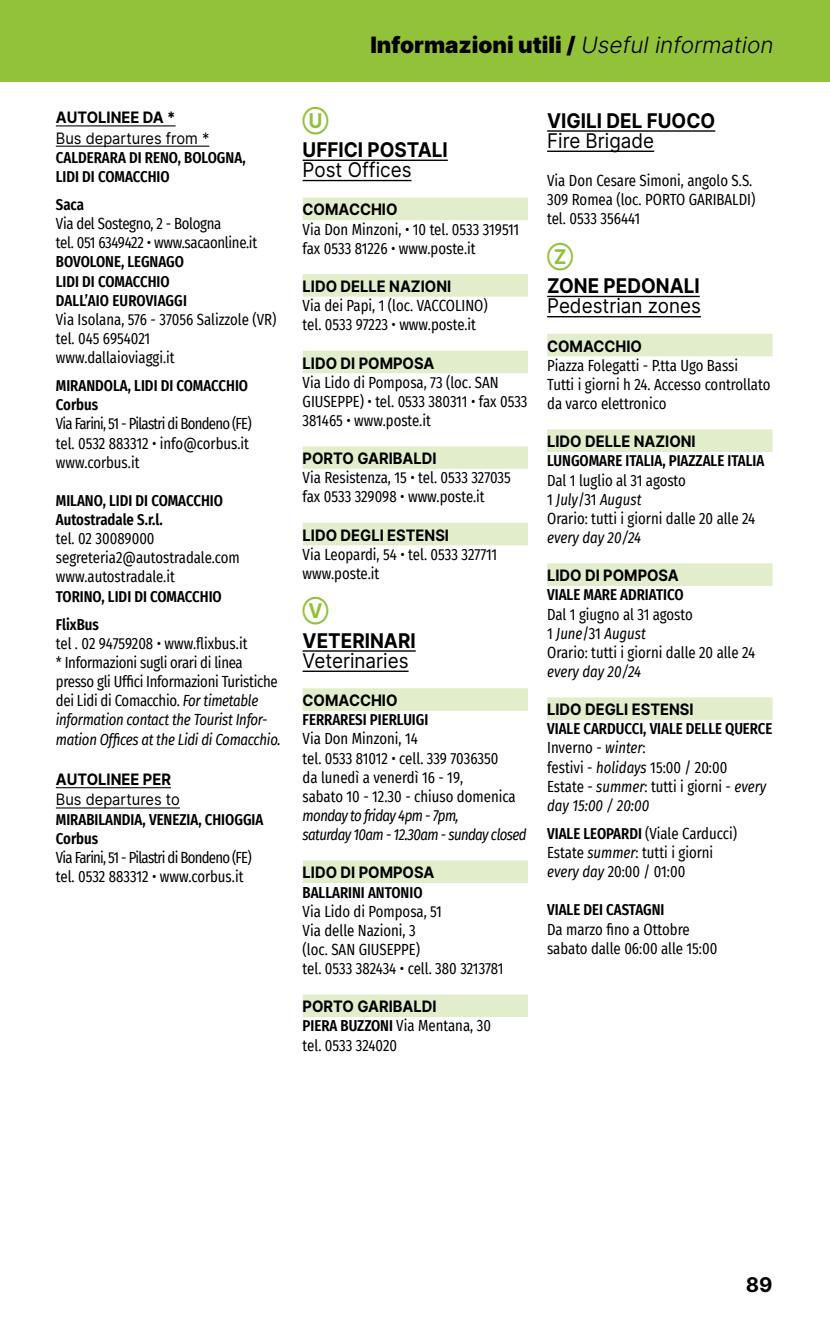
<style>
.page{position:relative;width:830px;height:1340px;background:#fff}
.page>*{position:absolute;margin:0;border:0;box-sizing:border-box;transform-origin:0 0}
.t1{font:900 22.5px "Inter";color:#000}
.t2{font:700 20.25px "Inter";color:#000;scale:.93 1}
.t3{font:20.25px "Inter";color:#000;scale:.93 1}
.t4{font:700 20.25px "Inter";color:#92c13a;scale:.93 1}
.t5{font:700 20.25px "Inter";color:#000}
.t6{font:15.75px/19.1px "Fira Sans Condensed";color:#000;scale:.93 1}
.t7{font:15.75px/19.1px "Fira Sans Condensed";letter-spacing:-.02em;color:#000;scale:.93 1}
.t8{font:600 15.75px/19.1px "Fira Sans Condensed";color:#000;scale:.93 1}
.t9{font:700 15.75px "Inter";color:#000;scale:.93 1}
.t10{font:15.75px/19.1px "Fira Sans Condensed";letter-spacing:-.05em;color:#000;scale:.93 1}
.t11{font:italic 15.75px/19.1px "Fira Sans Condensed";letter-spacing:-.04em;color:#000;scale:.93 1}
.t12{font:15.75px "Inter";color:#000;scale:.93 1}
.t13{font:italic 15.75px "Fira Sans Condensed";color:#000;scale:.93 1}
.s1{font-style:italic}
.s2{font-weight:300;font-style:italic}
.s3{font-weight:600}
</style>
<div class="page">
<div style="left:0;top:0;width:829px;height:81px;background:#92c13a"></div>
<hr style="left:56px;top:125px;width:119px;height:1px;background:#000">
<hr style="left:56px;top:146px;width:153px;height:1px;background:#000">
<hr style="left:56px;top:787px;width:115px;height:1px;background:#000">
<hr style="left:56px;top:807px;width:124px;height:1px;background:#000">
<hr style="left:302px;top:160px;width:145px;height:1px;background:#000">
<hr style="left:302px;top:180px;width:109px;height:1px;background:#000">
<div style="left:302px;top:198px;width:225px;height:22px;background:#e2edcb"></div>
<div style="left:302px;top:274px;width:225px;height:23px;background:#e2edcb"></div>
<div style="left:302px;top:351px;width:225px;height:22px;background:#e2edcb"></div>
<div style="left:302px;top:446px;width:225px;height:23px;background:#e2edcb"></div>
<div style="left:302px;top:523px;width:225px;height:22px;background:#e2edcb"></div>
<hr style="left:302px;top:650px;width:113px;height:1px;background:#000">
<hr style="left:302px;top:670px;width:106px;height:2px;background:#000">
<div style="left:302px;top:688px;width:225px;height:23px;background:#e2edcb"></div>
<div style="left:302px;top:860px;width:225px;height:23px;background:#e2edcb"></div>
<div style="left:302px;top:994px;width:225px;height:23px;background:#e2edcb"></div>
<hr style="left:547px;top:130px;width:168px;height:2px;background:#000">
<hr style="left:547px;top:151px;width:107px;height:1px;background:#000">
<hr style="left:547px;top:296px;width:152px;height:1px;background:#000">
<hr style="left:547px;top:316px;width:153px;height:1px;background:#000">
<div style="left:547px;top:334px;width:225px;height:22px;background:#e2edcb"></div>
<div style="left:547px;top:429px;width:225px;height:23px;background:#e2edcb"></div>
<div style="left:547px;top:563px;width:225px;height:23px;background:#e2edcb"></div>
<div style="left:547px;top:697px;width:225px;height:23px;background:#e2edcb"></div>
<p class="t9" style="left:56px;top:106px;width:130px">AUTOLINEE DA *</p>
<p class="t12" style="left:56px;top:126px;width:166px">Bus departures from *</p>
<p class="t8" style="left:56px;top:147px;width:205px">CALDERARA DI RENO, BOLOGNA,<br>LIDI DI COMACCHIO</p>
<p class="t8" style="left:56px;top:194px;width:32px">Saca</p>
<p class="t7" style="left:56px;top:214px;width:218px">Via del Sostegno, 2 - Bologna<br>tel. 051 6349422 • www.sacaonline.it</p>
<p class="t8" style="left:56px;top:251px;width:142px">BOVOLONE, LEGNAGO<br>LIDI DI COMACCHIO<br>DALL’AIO EUROVIAGGI</p>
<p class="t6" style="left:56px;top:309px;width:239px">Via Isolana, 576 - 37056 Salizzole (VR) tel. 045 6954021<br>www.dallaioviaggi.it</p>
<p class="t8" style="left:56px;top:375px;width:208px">MIRANDOLA, LIDI DI COMACCHIO<br>Corbus</p>
<p class="t7" style="left:56px;top:414px;width:212px">Via Farini, 51 - Pilastri di Bondeno (FE) tel. 0532 883312 • info@corbus.it www.corbus.it</p>
<p class="t8" style="left:56px;top:490px;width:181px">MILANO, LIDI DI COMACCHIO<br>Autostradale S.r.l.</p>
<p class="t6" style="left:56px;top:528px;width:199px">tel. 02 30089000 segreteria2@autostradale.com www.autostradale.it</p>
<p class="t8" style="left:56px;top:581px;width:180px;line-height:28.1px">TORINO, LIDI DI COMACCHIO<br>FlixBus</p>
<p class="t7" style="left:56px;top:633px;width:243px">tel . 02 94759208 • www.flixbus.it<br>* Informazioni sugli orari di linea presso gli Uffici Informazioni Turistiche dei Lidi di Comacchio. <span class="s1">For timetable information contact the Tourist Infor&shy;mation Offices at the Lidi di Comacchio.</span></p>
<p class="t9" style="left:56px;top:768px;width:125px">AUTOLINEE PER</p>
<p class="t12" style="left:56px;top:788px;width:135px">Bus departures to</p>
<p class="t8" style="left:56px;top:808px;width:225px">MIRABILANDIA, VENEZIA, CHIOGGIA<br>Corbus</p>
<p class="t10" style="left:56px;top:847px;width:212px">Via Farini, 51 - Pilastri di Bondeno (FE) tel. 0532 883312 • www.corbus.it</p>
<h1 class="t1" style="left:370px;top:28px;width:409px">Informazioni utili / <span class="s2">Usefulinformation</span></h1>
<p class="t4" style="left:302px;top:106px;width:30px">Ⓤ</p>
<p class="t2" style="left:302px;top:135px;width:158px">UFFICI POSTALI</p>
<p class="t3" style="left:302px;top:155px;width:118px">Post Offices</p>
<p class="t9" style="left:302px;top:198px;width:103px">COMACCHIO</p>
<p class="t6" style="left:302px;top:219px;width:234px">Via Don Minzoni, • 10 tel. 0533 319511 fax 0533 81226 • www.poste.it</p>
<p class="t9" style="left:302px;top:275px;width:161px">LIDO DELLE NAZIONI</p>
<p class="t6" style="left:302px;top:296px;width:200px">Via dei Papi, 1 (loc. VACCOLINO) tel. 0533 97223 • www.poste.it</p>
<p class="t9" style="left:302px;top:351px;width:143px">LIDO DI POMPOSA</p>
<p class="t6" style="left:302px;top:372px;width:243px">Via Lido di Pomposa, 73 (loc. SAN<br>GIUSEPPE) • tel. 0533 380311 • fax 0533<br>381465 • www.poste.it</p>
<p class="t9" style="left:302px;top:447px;width:146px">PORTO GARIBALDI</p>
<p class="t6" style="left:302px;top:468px;width:225px">Via Resistenza, 15 • tel. 0533 327035 fax 0533 329098 • www.poste.it</p>
<p class="t9" style="left:302px;top:523px;width:159px">LIDO DEGLI ESTENSI</p>
<p class="t6" style="left:302px;top:544px;width:211px">Via Leopardi, 54 • tel. 0533 327711 www.poste.it</p>
<p class="t4" style="left:302px;top:596px;width:30px">Ⓥ</p>
<p class="t2" style="left:302px;top:625px;width:123px">VETERINARI</p>
<p class="t3" style="left:302px;top:646px;width:115px">Veterinaries</p>
<p class="t9" style="left:302px;top:689px;width:103px">COMACCHIO</p>
<p class="t8" style="left:302px;top:709px;width:137px">FERRARESI PIERLUIGI</p>
<p class="t6" style="left:302px;top:729px;width:230px">Via Don Minzoni, 14<br>tel. 0533 81012 • cell. 339 7036350 da lunedì a venerdì 16 - 19,<br>sabato 10 - 12.30 - chiuso domenica</p>
<p class="t11" style="left:302px;top:805px;width:242px">monday to friday 4pm - 7pm,<br>saturday 10am - 12.30am - sunday closed</p>
<p class="t9" style="left:302px;top:861px;width:143px">LIDO DI POMPOSA</p>
<p class="t8" style="left:302px;top:881px;width:130px">BALLARINI ANTONIO</p>
<p class="t6" style="left:302px;top:901px;width:217px">Via Lido di Pomposa, 51<br>Via delle Nazioni, 3<br>(loc. SAN GIUSEPPE)<br>tel. 0533 382434 • cell. 380 3213781</p>
<p class="t9" style="left:302px;top:995px;width:145px">PORTO GARIBALDI</p>
<p class="t6" style="left:302px;top:1015px;width:204px"><span class="s3">PIERA BUZZONI</span> Via Mentana, 30 tel. 0533 324020</p>
<p class="t2" style="left:547px;top:106px;width:182px">VIGILI DEL FUOCO</p>
<p class="t3" style="left:547px;top:126px;width:116px">Fire Brigade</p>
<p class="t6" style="left:547px;top:171px;width:225px">Via Don Cesare Simoni, angolo S.S.<br>309 Romea (loc. PORTO GARIBALDI) tel. 0533 356441</p>
<p class="t4" style="left:547px;top:242px;width:30px">Ⓩ</p>
<p class="t2" style="left:547px;top:271px;width:165px">ZONE PEDONALI</p>
<p class="t3" style="left:547px;top:291px;width:167px">Pedestrian zones</p>
<p class="t9" style="left:547px;top:334px;width:103px">COMACCHIO</p>
<p class="t6" style="left:547px;top:355px;width:241px">Piazza Folegatti - P.tta Ugo Bassi<br>Tutti i giorni h 24. Accesso controllato da varco elettronico</p>
<p class="t9" style="left:547px;top:430px;width:161px">LIDO DELLE NAZIONI</p>
<p class="t8" style="left:547px;top:450px;width:235px">LUNGOMARE ITALIA, PIAZZALE ITALIA</p>
<p class="t6" style="left:547px;top:470px;width:225px">Dal 1 luglio al 31 agosto<br>1 <span class="s1">July</span>/31 <span class="s1">August<br></span>Orario: tutti i giorni dalle 20 alle 24</p>
<p class="t13" style="left:547px;top:526px;width:103px">every day 20/24</p>
<p class="t9" style="left:547px;top:564px;width:143px">LIDO DI POMPOSA</p>
<p class="t8" style="left:547px;top:584px;width:148px">VIALE MARE ADRIATICO</p>
<p class="t6" style="left:547px;top:604px;width:225px">Dal 1 giugno al 31 agosto<br>1 <span class="s1">June</span>/31 <span class="s1">August<br></span>Orario: tutti i giorni dalle 20 alle 24</p>
<p class="t13" style="left:547px;top:659px;width:103px">every day 20/24</p>
<p class="t9" style="left:547px;top:698px;width:159px">LIDO DEGLI ESTENSI</p>
<p class="t6" style="left:547px;top:718px;width:244px"><span class="s3">VIALE CARDUCCI, VIALE DELLE QUERCE<br></span>Inverno - <span class="s1">winter</span>:<br>festivi - <span class="s1">holidays</span> 15:00 / 20:00<br>Estate - <span class="s1">summer</span>: tutti i giorni - <span class="s1">every day 15:00 / 20:00</span></p>
<p class="t6" style="left:547px;top:823px;width:206px"><span class="s3">VIALE LEOPARDI</span> (Viale Carducci)<br>Estate <span class="s1">summer</span>: tutti i giorni <span class="s1">every day</span> 20:00 / 01:00</p>
<p class="t8" style="left:547px;top:899px;width:127px">VIALE DEI CASTAGNI</p>
<p class="t6" style="left:547px;top:919px;width:184px">Da marzo fino a Ottobre sabato dalle 06:00 alle 15:00</p>
<p class="t5" style="left:745px;top:1269px;width:28px">89</p>
</div>
